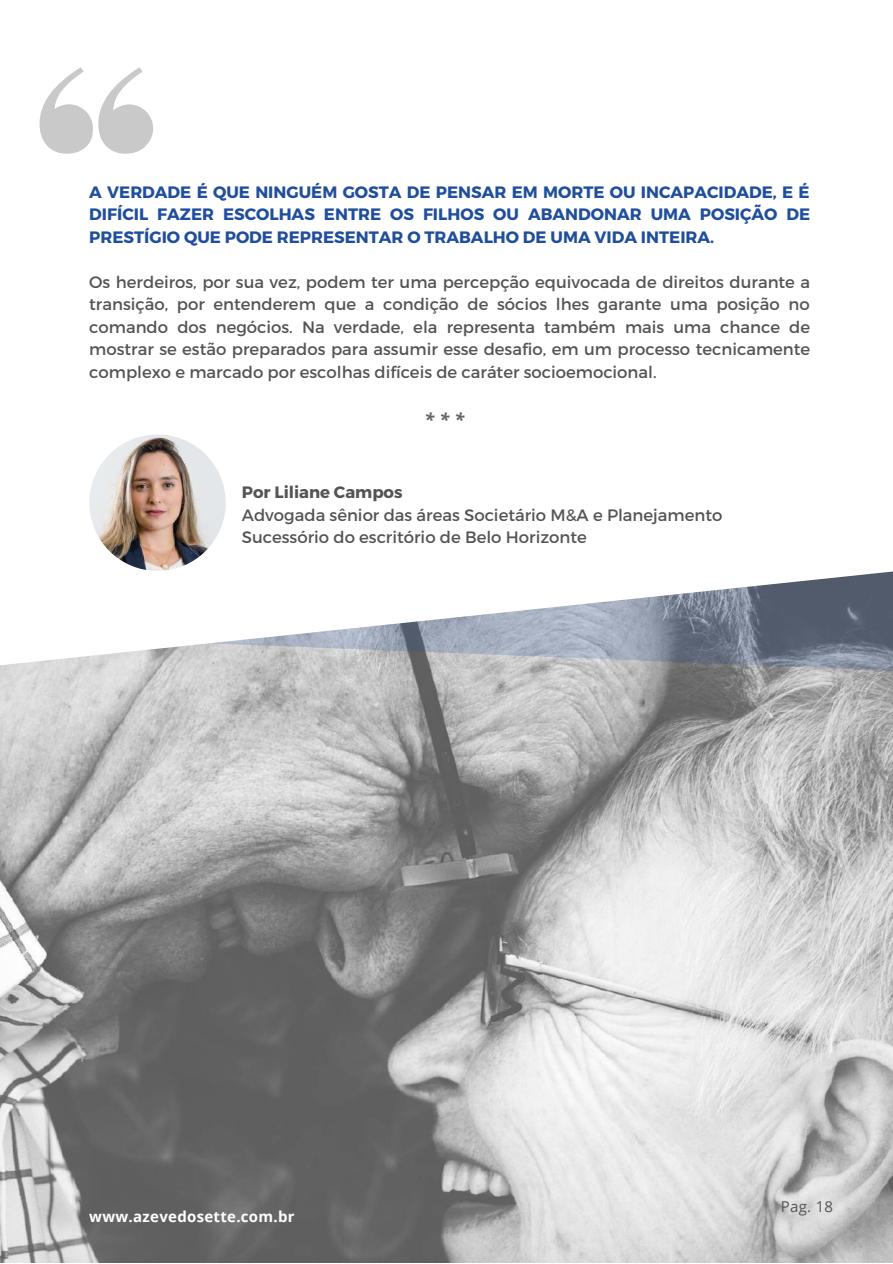
<style>
.page{position:relative;width:893px;height:1264px;background:#fff}
.page>*{position:absolute;margin:0;border:0;box-sizing:border-box;transform-origin:0 0}
.t1{font:italic 700 18px "Open Sans";color:#696565}
.t2{font:16.5px/22.5px "Montserrat";color:#545454;text-align:justify}
.t3{font:700 16.5px/22.5px "Montserrat";color:#1f4e9d;text-align:justify}
.t4{font:700 16.5px "Montserrat";color:#545454}
.t5{font:700 15px "Open Sans";letter-spacing:.02em;color:#fff}
.t6{font:15px "Open Sans";color:#545454}
</style>
<div class="page">
<img style="left:0;top:677px;width:892px;height:585px">
<svg style="left:0;top:119px;width:892px;height:558px"></svg>
<svg style="left:40px;top:67px;width:113px;height:87px"></svg>
<img style="left:89px;top:434px;width:137px;height:137px;border-radius:50%">
<p class="t3" style="left:89px;top:180px;width:722px">A VERDADE É QUE NINGUÉM GOSTA DE PENSAR EM MORTE OU INCAPACIDADE, E É DIFÍCIL FAZER ESCOLHAS ENTRE OS FILHOS OU ABANDONAR UMA POSIÇÃO DE PRESTÍGIO QUE PODE REPRESENTAR O TRABALHO DE UMA VIDA INTEIRA.</p>
<p class="t2" style="left:89px;top:270px;width:722px">Os herdeiros, por sua vez, podem ter uma percepção equivocada de direitos durante a transição, por entenderem que a condição de sócios lhes garante uma posição no comando dos negócios. Na verdade, ela representa também mais uma chance de mostrar se estão preparados para assumir esse desafio, em um processo tecnicamente complexo e marcado por escolhas difíceis de caráter socioemocional.</p>
<p class="t1" style="left:424px;top:407px;width:41px">***</p>
<p class="t4" style="left:242px;top:481px;width:162px">Por Liliane Campos</p>
<p class="t2" style="left:242px;top:502px;width:482px">Advogada sênior das áreas Societário M&amp;A e Planejamento<br>Sucessório do escritório de Belo Horizonte</p>
<p class="t5" style="left:89px;top:1206px;width:207px">www.azevedosette.com.br</p>
<p class="t6" style="left:780px;top:1195px;width:54px">Pag. 18</p>
</div>
